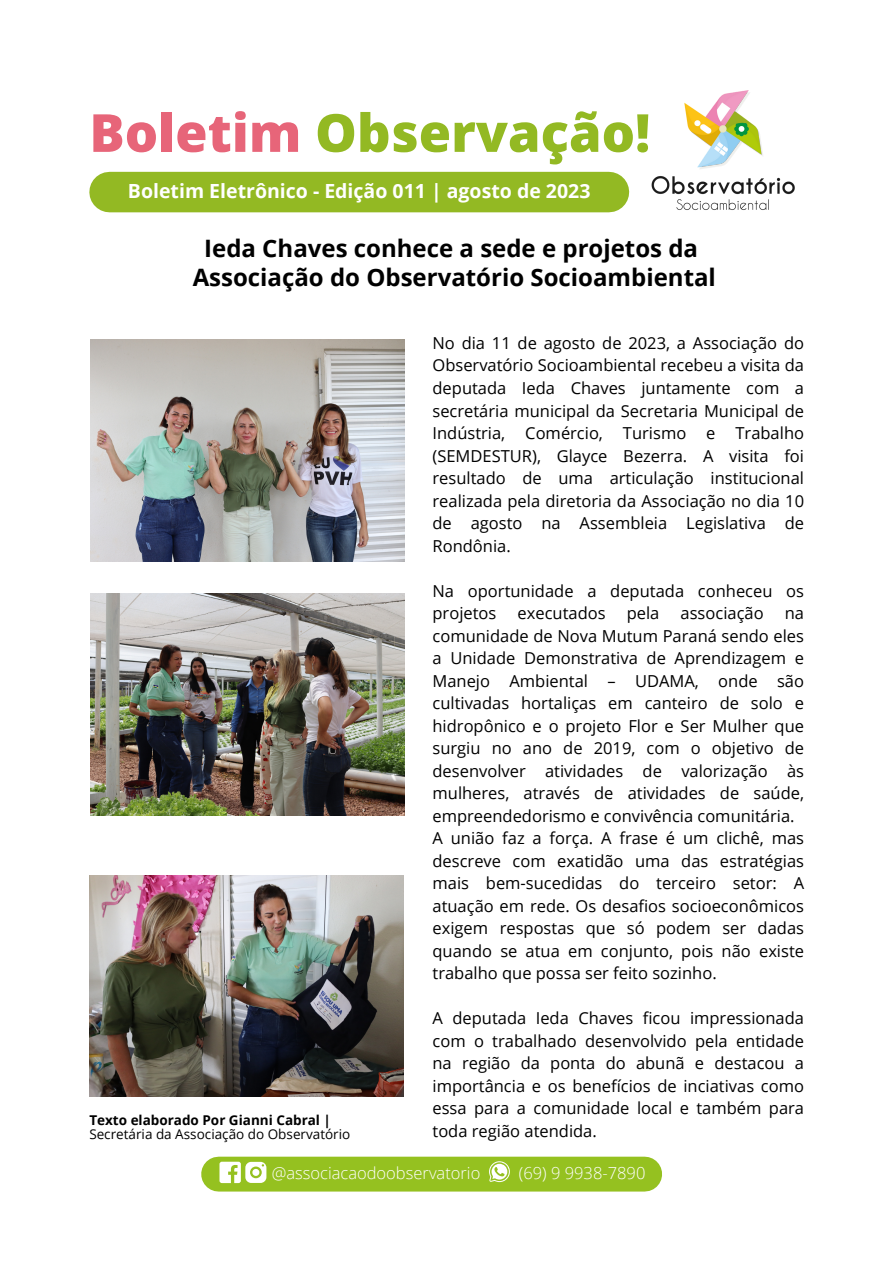
<style>
.page{position:relative;width:893px;height:1264px;background:#fff}
.page>*{position:absolute;margin:0;border:0;box-sizing:border-box;transform-origin:0 0}
.t1{font:800 52.5px "Open Sans";color:#93b923}
.t2{font:700 24px/29.2px "Open Sans";color:#000;text-align:center}
.t3{font:700 19.5px "Open Sans";color:#fff}
.t4{font:16.5px/22.5px "Open Sans";color:#000;text-align:justify}
.t5{font:300 16.5px "Open Sans";color:#fff}
.t6{font:13.5px/14.7px "Open Sans";color:#000}
.s1{color:#e76579}
.s2{font-weight:700}
</style>
<div class="page">
<div style="left:110px;top:172px;width:499px;height:40px;background:#93b923"></div>
<img style="left:651px;top:90px;width:144px;height:120px">
<div style="left:219px;top:1156px;width:425px;height:35px;background:#95c120"></div>
<svg style="left:219px;top:1161px;width:47px;height:22px"></svg>
<svg style="left:489px;top:1161px;width:21px;height:21px"></svg>
<img style="left:91px;top:339px;width:314px;height:222px">
<img style="left:91px;top:593px;width:314px;height:222px">
<img style="left:89px;top:875px;width:314px;height:221px">
<h3 class="t1" style="left:89px;top:96px;width:562px"><span class="s1">Boletim</span> Observação!</h3>
<h2 class="t3" style="left:128px;top:177px;width:464px">Boletim Eletrônico - Edição 011 | agosto de 2023</h2>
<h1 class="t2" style="left:193px;top:233px;width:524px">Ieda Chaves conhece a sede e projetos da<br>Associação do Observatório Socioambiental</h1>
<p class="t6" style="left:89px;top:1112px;width:262px"><span class="s2">Texto elaborado Por Gianni Cabral |<br></span>Secretária da Associação do Observatório</p>
<h4 class="t4" style="left:432px;top:331px;width:373px">No dia 11 de agosto de 2023, a Associação do Observatório Socioambiental recebeu a visita da deputada Ieda Chaves juntamente com a secretária municipal da Secretaria Municipal de Indústria, Comércio, Turismo e Trabalho (SEMDESTUR), Glayce Bezerra. A visita foi resultado de uma articulação institucional realizada pela diretoria da Associação no dia 10 de agosto na Assembleia Legislativa de Rondônia.</h4>
<h4 class="t4" style="left:432px;top:579px;width:373px">Na oportunidade a deputada conheceu os projetos</h4>
<h4 class="t4" style="left:517px;top:601px;width:90px">executados</h4>
<h4 class="t4" style="left:626px;top:601px;width:34px">pela</h4>
<h4 class="t4" style="left:680px;top:601px;width:85px">associação</h4>
<h4 class="t4" style="left:432px;top:601px;width:373px;text-align:left;text-indent:352px">na comunidade de Nova Mutum Paraná sendo eles a Unidade Demonstrativa de Aprendizagem e Manejo Ambiental – UDAMA, onde são cultivadas hortaliças em canteiro de solo e hidropônico e o projeto Flor e Ser Mulher que surgiu no ano de 2019, com o objetivo de desenvolver atividades de valorização às mulheres, através de atividades de saúde, empreendedorismo e convivência comunitária.<br>A união faz a força. A frase é um clichê, mas descreve com exatidão uma das estratégias mais bem-sucedidas do terceiro setor: A atuação em rede. Os desafios socioeconômicos exigem respostas que só podem ser dadas quando se atua em conjunto, pois não existe trabalho que possa ser feito sozinho.</h4>
<p class="t4" style="left:432px;top:1006px;width:373px">A deputada Ieda Chaves ficou impressionada com o trabalhado desenvolvido pela entidade na região da ponta do abunã e destacou a importância e os benefícios de inciativas como essa para a comunidade local e também para toda região atendida.</p>
<p class="t5" style="left:272px;top:1160px;width:210px">@associacaodoobservatorio</p>
<h4 class="t5" style="left:519px;top:1160px;width:128px">(69) 9 9938-7890</h4>
</div>
